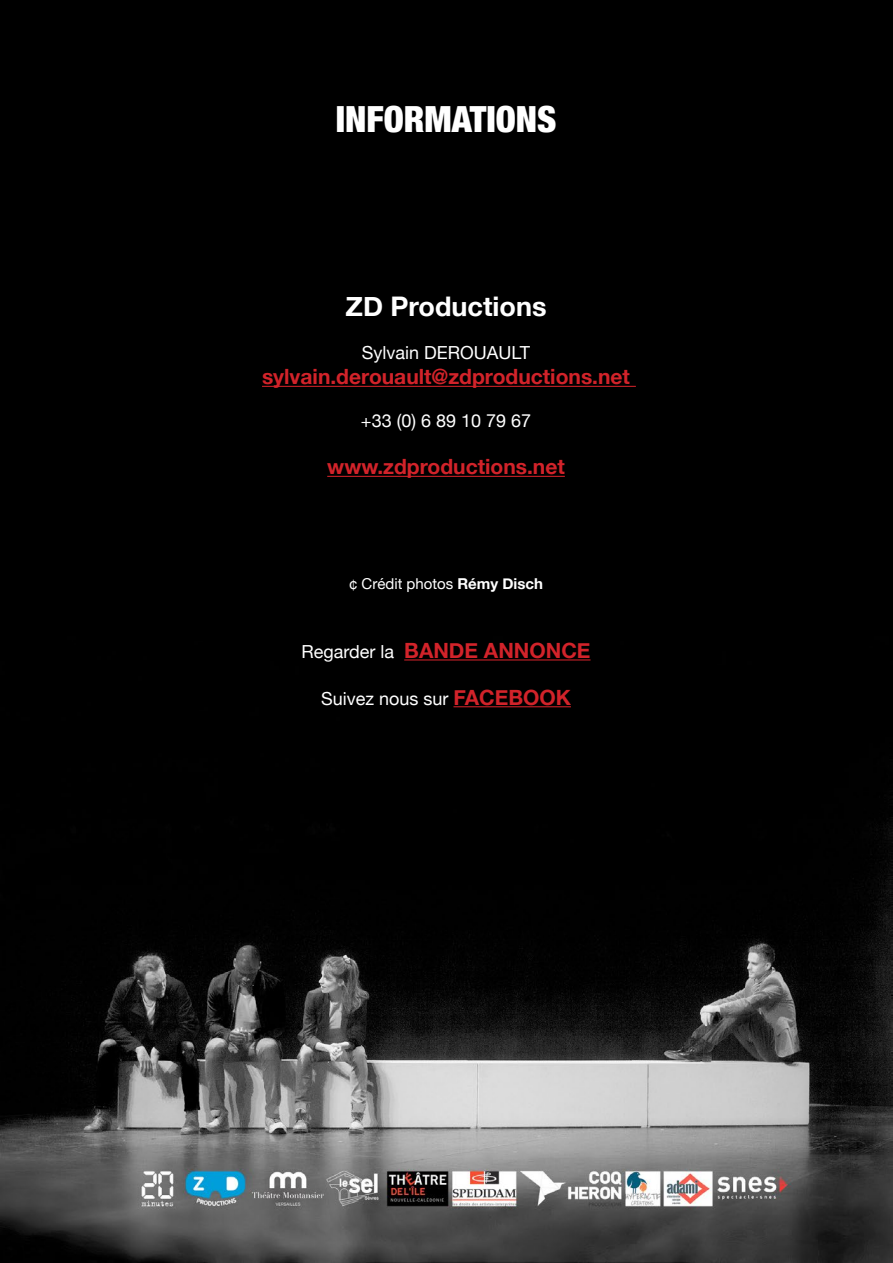
<style>
.page{position:relative;width:893px;height:1263px;background:#fff}
.page>*{position:absolute;margin:0;border:0;box-sizing:border-box;transform-origin:0 0}
.t1{font:900 condensed 36px "Helvetica Neue";color:#fff}
.t2{font:700 27px "Helvetica Neue";color:#fff}
.t3{font:700 21px "Helvetica Neue";color:#d2232a}
.t4{font:18px "Helvetica Neue";color:#fff}
.t5{font:15px "Helvetica Neue";color:#fff}
.s1{font-weight:700}
</style>
<div class="page">
<img style="left:0;top:0;width:893px;height:1263px">
<hr style="left:262px;top:386px;width:374px;height:1px;background:#d2232a">
<hr style="left:327px;top:476px;width:238px;height:1px;background:#d2232a">
<hr style="left:404px;top:659px;width:186px;height:1px;background:#d2232a">
<hr style="left:453px;top:706px;width:118px;height:1px;background:#d2232a">
<h1 class="t1" style="left:336px;top:97px;width:222px">INFORMATIONS</h1>
<p class="t2" style="left:345px;top:289px;width:203px">ZD Productions</p>
<p class="t4" style="left:362px;top:342px;width:170px">Sylvain DEROUAULT</p>
<p class="t3" style="left:262px;top:364px;width:369px">sylvain.derouault@zdproductions.net</p>
<p class="t4" style="left:361px;top:410px;width:172px">+33 6(0) 89 10 79 67</p>
<p class="t3" style="left:327px;top:454px;width:239px">www.zdproductions.net</p>
<p class="t5" style="left:349px;top:575px;width:38px">¢ Cre</p>
<p class="t5" style="left:377px;top:575px;width:167px">́dit photos <span class="s1">Rémy Disch</span></p>
<p class="t4" style="left:302px;top:641px;width:94px">Regarder la</p>
<p class="t3" style="left:404px;top:637px;width:188px">BANDE ANNONCE</p>
<p class="t3" style="left:453px;top:684px;width:119px">FACEBOOK</p>
<p class="t4" style="left:321px;top:687px;width:129px">Suivez nous sur</p>
</div>
